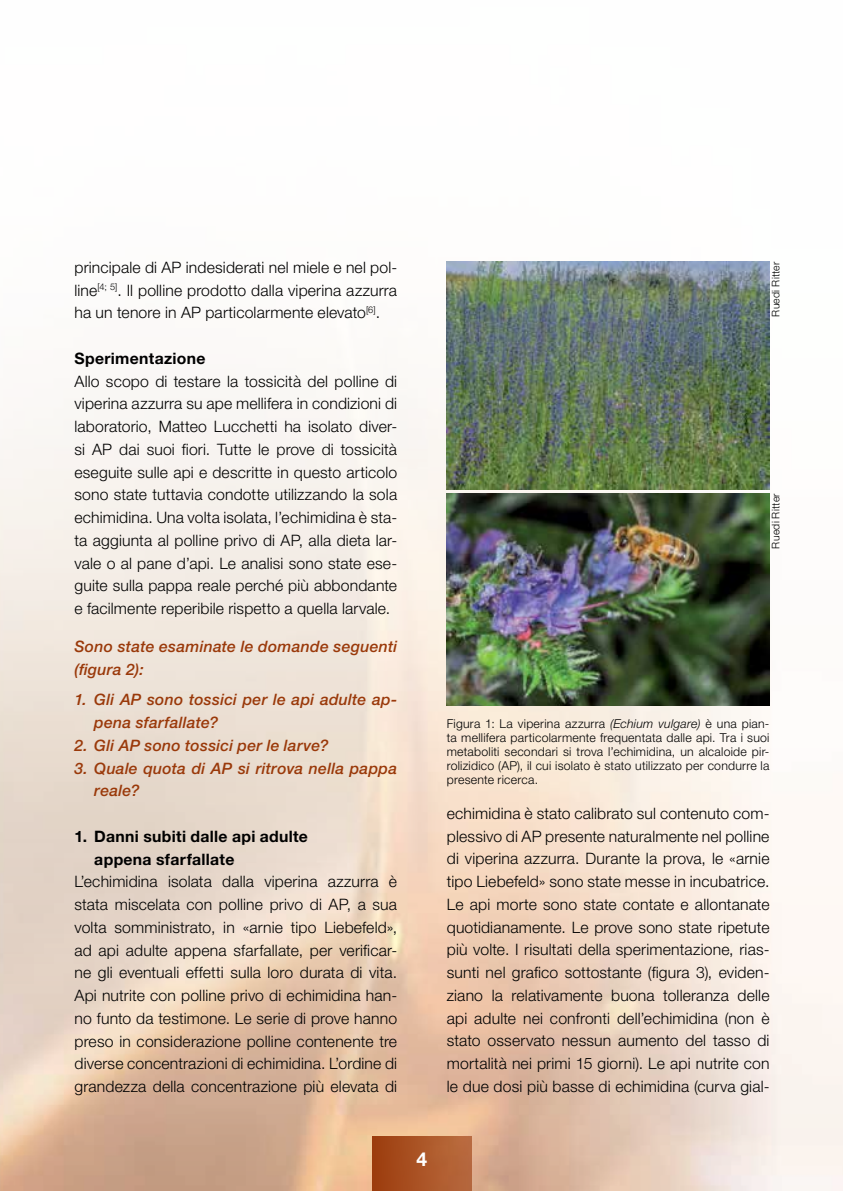
<style>
.page{position:relative;width:844px;height:1191px;background:#fff}
.page>*{position:absolute;margin:0;border:0;box-sizing:border-box;transform-origin:0 0}
.t1{font:700 19.25px "Helvetica Neue LT Std";color:#fff}
.t2{font:300 15.75px/22.8px "Helvetica Neue LT Std";letter-spacing:.01em;color:#000;text-align:justify}
.t3{font:italic 500 15.75px/22.8px "Helvetica Neue LT Std";letter-spacing:.015em;color:#9a390a}
.t4{font:700 15.75px/22.8px "Helvetica Neue LT Std";letter-spacing:.02em;color:#000}
.t5{font:300 12.25px/14px "Helvetica Neue LT Std";letter-spacing:.02em;color:#000;text-align:justify}
.t6{font:300 10.5px "Helvetica Neue LT Std";letter-spacing:.025em;color:#000}
.s1{font-style:italic}
</style>
<div class="page">
<img style="left:0;top:261px;width:842px;height:930px">
<div style="left:372px;top:1136px;width:99px;height:55px;background:linear-gradient(to right,#9c3d0d,#b96c40)"></div>
<img style="left:446px;top:493px;width:323px;height:212px">
<img style="left:446px;top:261px;width:323px;height:228px">
<p class="t2" style="left:74px;top:256px;width:324px">principale di AP indesiderati nel miele e nel pol&shy;line<sup>[4;</sup> <sup>5]</sup>. Il polline prodotto dalla viperina azzurra ha un tenore in AP particolarmente elevato<sup>[6]</sup>.</p>
<p class="t4" style="left:74px;top:347px;width:132px">Sperimentazione</p>
<p class="t2" style="left:74px;top:369px;width:324px">Allo scopo di testare la tossicità del polline di viperina azzurra su ape mellifera in condizioni di laboratorio, Matteo Lucchetti ha isolato diver&shy;si AP dai suoi fiori. Tutte le prove di tossicità eseguite sulle api e descritte in questo articolo sono state tuttavia condotte utilizzando la sola echimidina. Una volta isolata, l’echimidina è sta&shy;ta aggiunta al polline privo di AP, alla dieta lar&shy;vale o al pane d’api. Le analisi sono state ese&shy;guite sulla pappa reale perché più abbondante e facilmente reperibile rispetto a quella larvale.</p>
<p class="t3" style="left:74px;top:635px;width:324px">Sono state esaminate le domande seguenti (figura 2):</p>
<p class="t3" style="left:94px;top:688px;width:304px;text-indent:-20px">1. Gli AP sono tossici per le api adulte ap&shy;pena sfarfallate?</p>
<p class="t3" style="left:74px;top:733px;width:255px">2. Gli AP sono tossici per le larve?</p>
<p class="t3" style="left:94px;top:756px;width:304px;text-indent:-20px">3. Quale quota di AP si ritrova nella pappa reale?</p>
<p class="t4" style="left:94px;top:824px;width:215px;text-indent:-20px">1. Danni subiti dalle api adulte appena sfarfallate</p>
<p class="t2" style="left:74px;top:870px;width:324px">L’echimidina isolata dalla viperina azzurra è stata miscelata con polline privo di AP, a sua volta somministrato, in «arnie tipo Liebefeld», ad api adulte appena sfarfallate, per verificar&shy;ne gli eventuali effetti sulla loro durata di vita.<br>Api nutrite con polline privo di echimidina han&shy;no funto da testimone. Le serie di prove hanno preso in considerazione polline contenente tre diverse concentrazioni di echimidina. L’ordine di grandezza della concentrazione più elevata di</p>
<p class="t6" style="left:769px;top:317px;width:57px;rotate:-90deg">Ruedi Ritter</p>
<p class="t6" style="left:769px;top:548px;width:57px;rotate:-90deg">Ruedi Ritter</p>
<p class="t5" style="left:446px;top:716px;width:324px">Figura 1: La viperina azzurra <span class="s1">(Echium vulgare)</span> è una pian&shy;ta mellifera particolarmente frequentata dalle api. Tra i suoi metaboliti secondari si trova l’echimidina, un alcaloide pir&shy;rolizidico (AP), il cui isolato è stato utilizzato per condurre la presente ricerca.</p>
<p class="t2" style="left:446px;top:801px;width:324px">echimidina è stato calibrato sul contenuto com&shy;plessivo di AP presente naturalmente nel polline di viperina azzurra. Durante la prova, le «arnie tipo Liebefeld» sono state messe in incubatrice.<br>Le api morte sono state contate e allontanate quotidianamente. Le prove sono state ripetute più volte. I risultati della sperimentazione, rias&shy;sunti nel grafico sottostante (figura 3), eviden&shy;ziano la relativamente buona tolleranza delle api adulte nei confronti dell’echimidina (non è stato osservato nessun aumento del tasso di mortalità nei primi 15 giorni). Le api nutrite con le due dosi più basse di echimidina (curva gial-</p>
<p class="t1" style="left:416px;top:1147px;width:12px">4</p>
</div>
